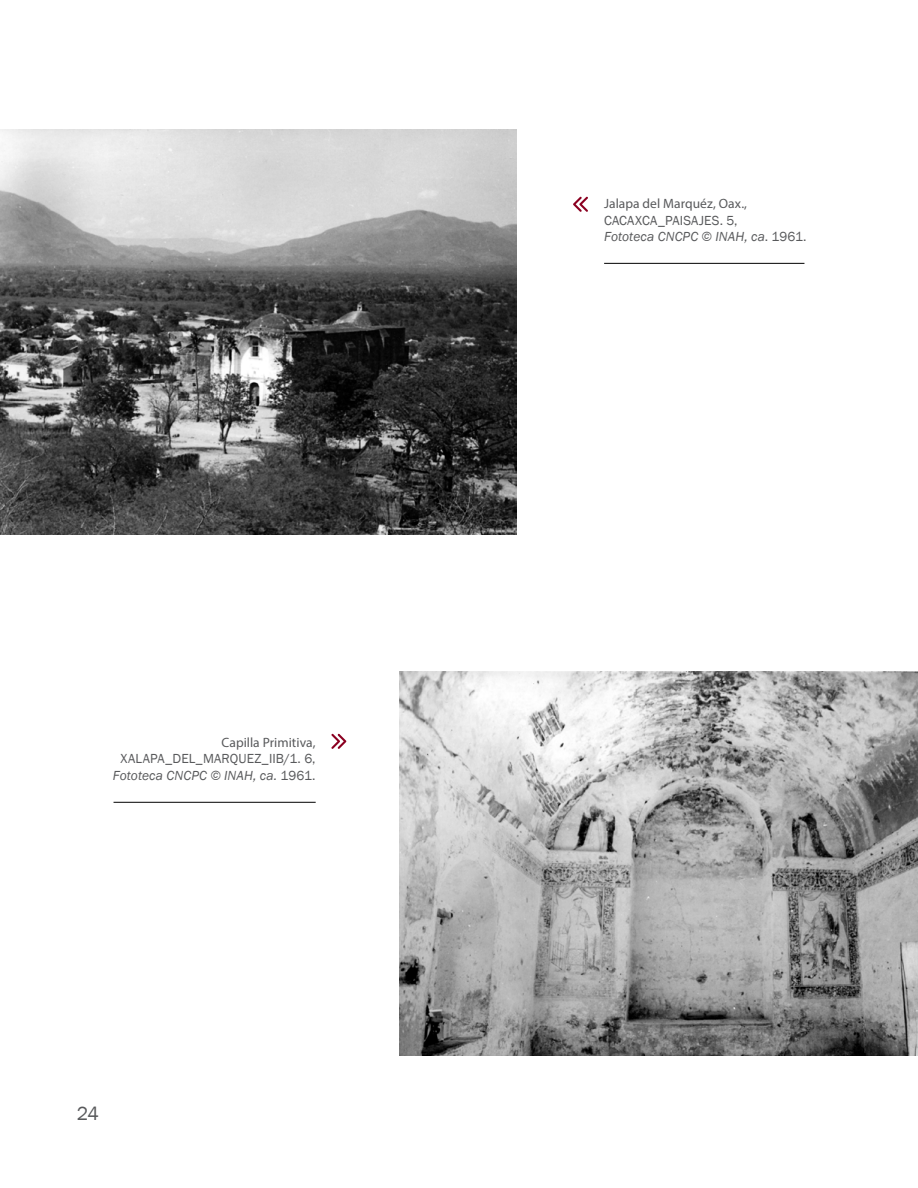
<style>
.page{position:relative;width:918px;height:1188px;background:#fff}
.page>*{position:absolute;margin:0;border:0;box-sizing:border-box;transform-origin:0 0}
.t1{font:19.5px "Franklin Gothic";color:#58595b}
.t2{font:13.5px/16.2px "Franklin Gothic";letter-spacing:.01em;color:#58595b}
.t3{font:13.5px "Myriad Pro";color:#58595b}
.s1{font-style:italic}
</style>
<div class="page">
<img style="left:0;top:129px;width:517px;height:405px">
<img style="left:400px;top:671px;width:518px;height:384px">
<svg style="left:573px;top:197px;width:15px;height:15px"></svg>
<svg style="left:331px;top:734px;width:15px;height:15px"></svg>
<hr style="left:604px;top:263px;width:200px;height:1px;background:#000">
<hr style="left:114px;top:802px;width:202px;height:1px;background:#000">
<p class="t3" style="left:222px;top:734px;width:96px">Capilla Primitiva,</p>
<p class="t2" style="left:113px;top:751px;width:204px;text-align:center">XALAPA_DEL_MARQUEZ_IIB/1. 6,<br><span class="s1">Fototeca CNCPC © INAH, ca.</span> 1961.</p>
<h1 class="t1" style="left:77px;top:1102px;width:24px">24</h1>
<p class="t3" style="left:604px;top:195px;width:144px">Jalapa del Marquéz, Oax.,</p>
<p class="t2" style="left:604px;top:213px;width:204px">CACAXCA_PAISAJES. 5,<br><span class="s1">Fototeca CNCPC © INAH, ca</span>. 1961.</p>
</div>
